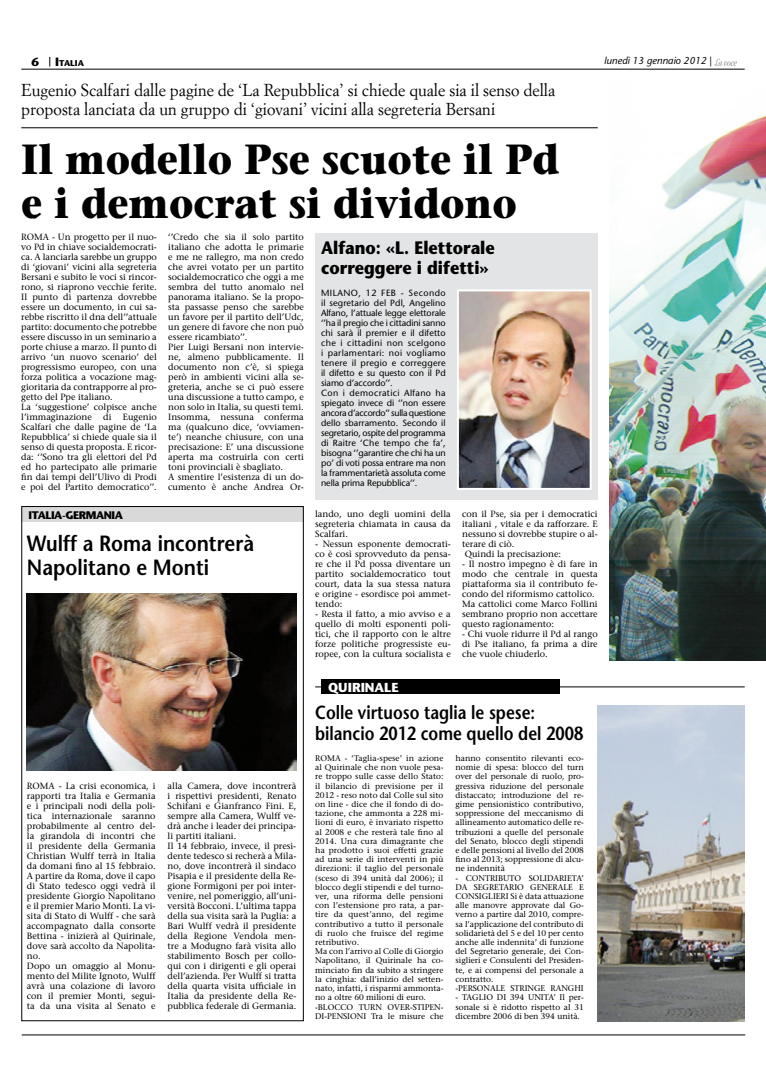
<style>
.page{position:relative;width:766px;height:1078px;background:#fff}
.page>*{position:absolute;margin:0;border:0;box-sizing:border-box;transform-origin:0 0}
.t1{font:700 42px/44px "Stone Serif";color:#000;scale:.9 1}
.t2{font:600 22px/24px "Stone Sans";color:#000;scale:.9 1}
.t3{font:600 19px/21px "Stone Sans";color:#000;scale:.85 1}
.t4{font:700 18px/20px "Stone Sans";color:#000;scale:.9 1}
.t5{font:17px/19px "Simoncini Garamond";color:#000;scale:.95 1}
.t6{font:700 13px "Stone Sans";color:#fff}
.t7{font:700 12px "Stone Sans";color:#000}
.t8{font:700 11px "Stone Sans";letter-spacing:-.04em;color:#000}
.t9{font:italic 10px "Stone Sans";color:#000}
.t10{font:9px/10px "Stone Serif";color:#000}
.t11{font:9px/10px "Stone Sans";letter-spacing:-.01em;color:#000}
.t12{font:700 8.4px "Stone Sans";color:#000}
.t13{font:8.2px/9.2px "Stone Serif";color:#000}
.s1{font-size:12px}
.s2{font-style:normal}
</style>
<div class="page">
<hr style="left:315px;top:686px;width:429px;height:1px;background:#000">
<div style="left:315px;top:233px;width:282px;height:266px;background:#e3e4e5"></div>
<hr style="left:21px;top:69px;width:723px;height:1px;background:#000">
<svg style="left:714px;top:59px;width:22px;height:7px"></svg>
<hr style="left:22px;top:1034px;width:723px;height:1px;background:#000">
<img style="left:609px;top:113px;width:156px;height:547px">
<hr style="left:21px;top:127px;width:576px;height:1px;background:#000">
<div style="left:321px;top:679px;width:238px;height:14px;background:#000"></div>
<div style="left:21px;top:507px;width:283px;height:15px;background:#d9d9d9"></div>
<div style="left:21px;top:506px;width:283px;height:514px;border:1px solid #000"></div>
<img style="left:597px;top:705px;width:147px;height:315px">
<img style="left:460px;top:292px;width:128px;height:195px">
<div style="left:457px;top:289px;width:134px;height:201px;border:2px solid #fff"></div>
<img style="left:27px;top:593px;width:269px;height:176px">
<p class="t7" style="left:32px;top:55px;width:9px">6</p>
<p class="t12" style="left:55px;top:58px;width:30px"><span class="s1">I</span>talia</p>
<p class="t9" style="left:604px;top:55px;width:109px">lunedì 13 gennaio 2012 <span class="s2">|</span></p>
<p class="t5" style="left:21px;top:80px;width:563px">Eugenio Scalfari dalle pagine de ‘La Repubblica’ si chiede quale sia il senso della proposta lanciata da un gruppo di ‘giovani’ vicini alla segreteria Bersani</p>
<p class="t1" style="left:21px;top:136px;width:598px">Il modello Pse scuote il Pd e i democrat si dividono</p>
<p class="t10" style="left:21px;top:232px;width:137px">ROMA - Un progetto per il nuo&shy;vo Pd in chiave socialdemocrati&shy;ca. A lanciarla sarebbe un gruppo di ‘giovani’ vicini alla segreteria<br>Bersani e subito le voci si rincor&shy;rono, si riaprono vecchie ferite.<br>Il punto di partenza dovrebbe essere un documento, in cui sa&shy;rebbe riscritto il dna dell’’attuale partito: documento che potrebbe essere discusso in un seminario a porte chiuse a marzo. Il punto di arrivo ‘un nuovo scenario’ del progressismo europeo, con una forza politica a vocazione mag&shy;gioritaria da contrapporre al pro&shy;getto del Ppe italiano.<br>La ‘suggestione’ colpisce anche l’immaginazione</p>
<p class="t10" style="left:103px;top:412px;width:10px">di</p>
<p class="t10" style="left:21px;top:412px;width:137px;text-align:justify;text-indent:102px">Eugenio Scalfari che dalle pagine de ‘La Repubblica’ si chiede quale sia il senso di questa proposta. E ricor&shy;da: ‘’Sono tra gli elettori del Pd ed ho partecipato alle primarie fin dai tempi dell’Ulivo di Prodi e poi del Partito democratico’’.</p>
<p class="t8" style="left:29px;top:508px;width:96px">ITALIA-GERMANIA</p>
<p class="t10" style="left:168px;top:232px;width:137px">‘’Credo che sia il solo partito italiano che adotta le primarie e me ne rallegro, ma non credo che avrei votato per un partito socialdemocratico che oggi a me sembra del tutto anomalo nel panorama italiano. Se la propo&shy;sta passasse penso che sarebbe un favore per il partito dell’Udc, un genere di favore che non può essere ricambiato’’.<br>Pier Luigi Bersani non intervie&shy;ne, almeno pubblicamente. Il documento non c’è, si spiega però in ambienti vicini alla se&shy;greteria, anche se ci può essere una discussione a tutto campo, e non solo in Italia, su questi temi.<br>Insomma, nessuna conferma ma (qualcuno dice, ‘ovviamen&shy;te’) neanche chiusure, con una precisazione: E’ una discussione aperta ma costruirla con certi toni provinciali è sbagliato.<br>A smentire l’esistenza di un do&shy;cumento è anche Andrea Or-</p>
<p class="t2" style="left:27px;top:531px;width:254px">Wulff a Roma incontrerà<br>Napolitano e Monti</p>
<p class="t10" style="left:27px;top:780px;width:130px">ROMA - La crisi economica, i rapporti tra Italia e Germania e i principali nodi della poli&shy;tica internazionale saranno probabilmente al centro del&shy;la girandola di incontri che il presidente della Germania<br>Christian Wulff terrà in Italia da domani fino al 15 febbraio.<br>A partire da Roma, dove il capo di Stato tedesco oggi vedrà il presidente Giorgio Napolitano e il premier Mario Monti. La vi&shy;sita di Stato di Wulff - che sarà accompagnato dalla consorte<br>Bettina - inizierà al Quirinale, dove sarà accolto da Napolita&shy;no.<br>Dopo un omaggio al Monu&shy;mento del Milite Ignoto, Wulff avrà una colazione di lavoro con il premier Monti, segui&shy;ta da una visita al Senato e</p>
<p class="t10" style="left:167px;top:780px;width:130px">alla Camera, dove incontrerà i rispettivi presidenti, Renato<br>Schifani e Gianfranco Fini. E, sempre alla Camera, Wulff ve&shy;drà anche i leader dei principa&shy;li partiti italiani.<br>Il 14 febbraio, invece, il presi&shy;dente tedesco si recherà a Mila&shy;no, dove incontrerà il sindaco<br>Pisapia e il presidente della Re&shy;gione Formigoni per poi inter&shy;venire, nel pomeriggio, all’uni&shy;versità Bocconi. L’ultima tappa della sua visita sarà la Puglia: a<br>Bari Wulff vedrà il presidente della Regione Vendola men&shy;tre a Modugno farà visita allo stabilimento Bosch per collo&shy;qui con i dirigenti e gli operai dell’azienda. Per Wulff si tratta della quarta visita ufficiale in<br>Italia da presidente della Re&shy;pubblica federale di Germania.</p>
<p class="t4" style="left:321px;top:238px;width:194px">Alfano: «L. Elettorale correggere i difetti»</p>
<p class="t11" style="left:321px;top:287px;width:126px">MILANO, 12 FEB - Secondo il segretario del Pdl, Angelino<br>Alfano, l’attuale legge elettorale ‘’ha il pregio che i cittadini sanno chi sarà il premier e il difetto che i cittadini non scelgono i parlamentari: noi vogliamo tenere il pregio e correggere il difetto e su questo con il Pd siamo d’accordo’’.<br>Con i democratici Alfano ha spiegato invece di ‘’non essere ancora d’accordo’’ sulla questione dello sbarramento. Secondo il segretario, ospite del programma di Raitre ‘Che tempo che fa’, bisogna ‘’garantire che chi ha un po’ di voti possa entrare ma non la frammentarietà assoluta come nella prima Repubblica’’.</p>
<p class="t10" style="left:315px;top:509px;width:137px;text-align:justify">lando, uno degli uomini della segreteria chiamata in causa da Scalfari.</p>
<p class="t10" style="left:315px;top:539px;width:137px;text-align:justify">- Nessun esponente democrati&shy;co è così sprovveduto da pensa&shy;re che il Pd possa diventare un partito socialdemocratico tout court, data la sua stessa natura e origine - esordisce poi ammet&shy;tendo:</p>
<p class="t10" style="left:315px;top:609px;width:137px;text-align:justify">- Resta il fatto, a mio avviso e a quello di molti esponenti poli&shy;tici, che il rapporto con le altre forze politiche progressiste eu&shy;ropee, con la cultura socialista e</p>
<p class="t10" style="left:462px;top:509px;width:137px">con il Pse, sia per i democratici italiani , vitale e da rafforzare. E nessuno si dovrebbe stupire o al&shy;terare di ciò.<br>Quindi la precisazione:</p>
<p class="t10" style="left:462px;top:559px;width:137px">- Il nostro impegno è di fare in modo che centrale in questa piattaforma sia il contributo fe&shy;condo del riformismo cattolico.<br>Ma cattolici come Marco Follini sembrano proprio non accettare questo ragionamento:</p>
<p class="t10" style="left:462px;top:629px;width:137px;text-align:justify">- Chi vuole ridurre il Pd al rango di Pse italiano, fa prima a dire che vuole chiuderlo.</p>
<p class="t6" style="left:328px;top:679px;width:72px">QUIRINALE</p>
<p class="t3" style="left:315px;top:701px;width:317px">Colle virtuoso taglia le spese: bilancio 2012 come quello del 2008</p>
<p class="t13" style="left:315px;top:753px;width:130px">ROMA - ‘Taglia-spese’ in azione al Quirinale che non vuole pesa&shy;re troppo sulle casse dello Stato: il bilancio di previsione per il<br>2012 - reso noto dal Colle sul sito on line - dice che il fondo di do&shy;tazione, che ammonta a 228 mi&shy;lioni di euro, è invariato rispetto al 2008 e che resterà tale fino al<br>2014. Una cura dimagrante che ha prodotto i suoi effetti grazie ad una serie di interventi in più direzioni: il taglio del personale (sceso di 394 unità dal 2006); il blocco degli stipendi e del turno&shy;ver, una riforma delle pensioni con l’estensione pro rata, a par&shy;tire da quest’anno, del regime contributivo a tutto il personale di ruolo che fruisce del regime retributivo.<br>Ma con l’arrivo al Colle di Giorgio<br>Napolitano, il Quirinale ha co&shy;minciato fin da subito a stringere la cinghia: dall’inizio del setten&shy;nato, infatti, i risparmi ammonta&shy;no a oltre 60 milioni di euro. -BLOCCO TURN OVER-STIPEN-<br>DI-PENSIONI Tra le misure che</p>
<p class="t13" style="left:455px;top:753px;width:130px;text-align:justify">hanno consentito rilevanti eco&shy;nomie di spesa: blocco del turn over del personale di ruolo, pro&shy;gressiva riduzione del personale distaccato; introduzione del re&shy;gime pensionistico contributivo, soppressione del meccanismo di allineamento automatico delle re&shy;tribuzioni a quelle del personale del Senato, blocco degli stipendi e delle pensioni al livello del 2008 fino al 2013; soppressione di alcu&shy;ne indennità</p>
<p class="t13" style="left:455px;top:872px;width:130px">- CONTRIBUTO SOLIDARIETA’<br>DA SEGRETARIO GENERALE E<br>CONSIGLIERI Si è data attuazione alle manovre approvate dal Go&shy;verno a partire dal 2010, compre&shy;sa l’applicazione del contributo di solidarietà del 5 e del 10 per cento anche alle indennita’ di funzione del Segretario generale, dei Con&shy;siglieri e Consulenti del Presiden&shy;te, e ai compensi del personale a contratto.<br>-PERSONALE STRINGE RANGHI</p>
<p class="t13" style="left:455px;top:992px;width:130px;text-align:justify">- TAGLIO DI 394 UNITA’ Il per&shy;sonale si è ridotto rispetto al 31 dicembre 2006 di ben 394 unità.</p>
</div>
